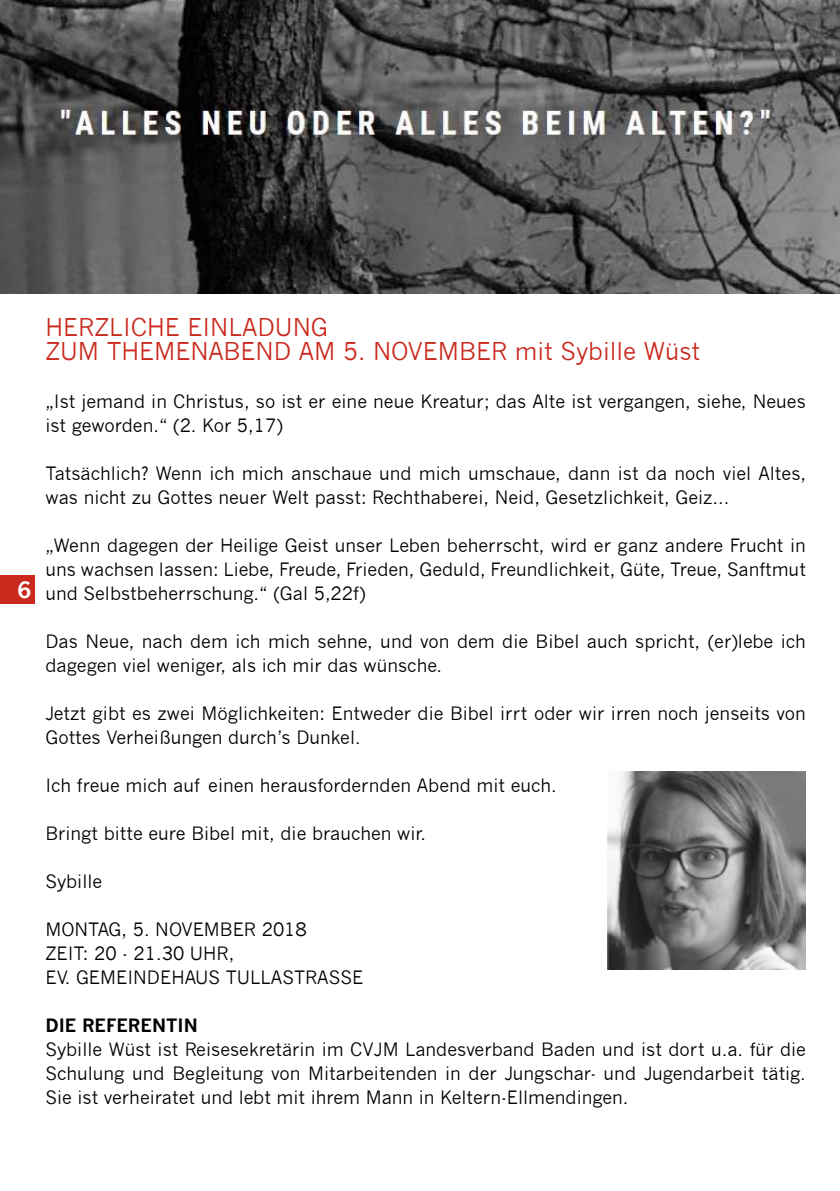
<style>
.page{position:relative;width:840px;height:1191px;background:#fff}
.page>*{position:absolute;margin:0;border:0;box-sizing:border-box;transform-origin:0 0}
.t1{font:24px/24px "News Gothic";color:#ca291d}
.t2{font:700 22px "News Gothic";color:#fff}
.t3{font:18px/24px "News Gothic";color:#000}
.t4{font:700 18px "News Gothic";color:#000}
</style>
<div class="page">
<div style="left:0;top:575px;width:34px;height:29px;background:#ca291d"></div>
<img style="left:0;top:0;width:839px;height:293px">
<img style="left:607px;top:771px;width:198px;height:198px">
<p class="t2" style="left:17px;top:576px;width:15px">6</p>
<h1 class="t1" style="left:45px;top:315px;width:656px">HERZLICHE EINLADUNG<br>ZUM THEMENABEND AM 5. NOVEMBER mit Sybille Wüst</h1>
<p class="t3" style="left:45px;top:390px;width:761px">„Ist jemand in Christus, so ist er eine neue Kreatur; das Alte ist vergangen, siehe, Neues ist geworden.“ (2. Kor 5,17)</p>
<p class="t3" style="left:45px;top:462px;width:761px">Tatsächlich? Wenn ich mich anschaue und mich umschaue, dann ist da noch viel Altes, was nicht zu Gottes neuer Welt passt: Rechthaberei, Neid, Gesetzlichkeit, Geiz...</p>
<p class="t3" style="left:45px;top:534px;width:761px;text-align:justify">„Wenn dagegen der Heilige Geist unser Leben beherrscht, wird er ganz andere Frucht in uns wachsen lassen: Liebe, Freude, Frieden, Geduld, Freundlichkeit, Güte, Treue, Sanftmut und Selbstbeherrschung.“ (Gal 5,22f)</p>
<p class="t3" style="left:45px;top:630px;width:761px">Das Neue, nach dem ich mich sehne, und von dem die Bibel auch spricht, (er)lebe ich dagegen viel weniger, als ich mir das wünsche.</p>
<p class="t3" style="left:45px;top:702px;width:761px">Jetzt gibt es zwei Möglichkeiten: Entweder die Bibel irrt oder wir irren noch jenseits von<br>Gottes Verheißungen durch’s Dunkel.</p>
<p class="t3" style="left:45px;top:774px;width:512px">Ich freue mich auf einen herausfordernden Abend mit euch.</p>
<p class="t3" style="left:45px;top:822px;width:382px">Bringt bitte eure Bibel mit, die brauchen wir.</p>
<p class="t3" style="left:45px;top:870px;width:58px">Sybille</p>
<p class="t3" style="left:45px;top:918px;width:319px">MONTAG, 5. NOVEMBER 2018<br>ZEIT: 20 - 21.30 UHR,<br>EV. GEMEINDEHAUS TULLASTRASSE</p>
<p class="t4" style="left:45px;top:1014px;width:154px">DIE REFERENTIN</p>
<p class="t3" style="left:45px;top:1038px;width:761px;text-align:justify">Sybille Wüst ist Reisesekretärin im CVJM Landesverband Baden und ist dort u.a. für die Schulung und Begleitung von Mitarbeitenden in der Jungschar- und Jugendarbeit tätig.<br>Sie ist verheiratet und lebt mit ihrem Mann in Keltern-Ellmendingen.</p>
</div>
